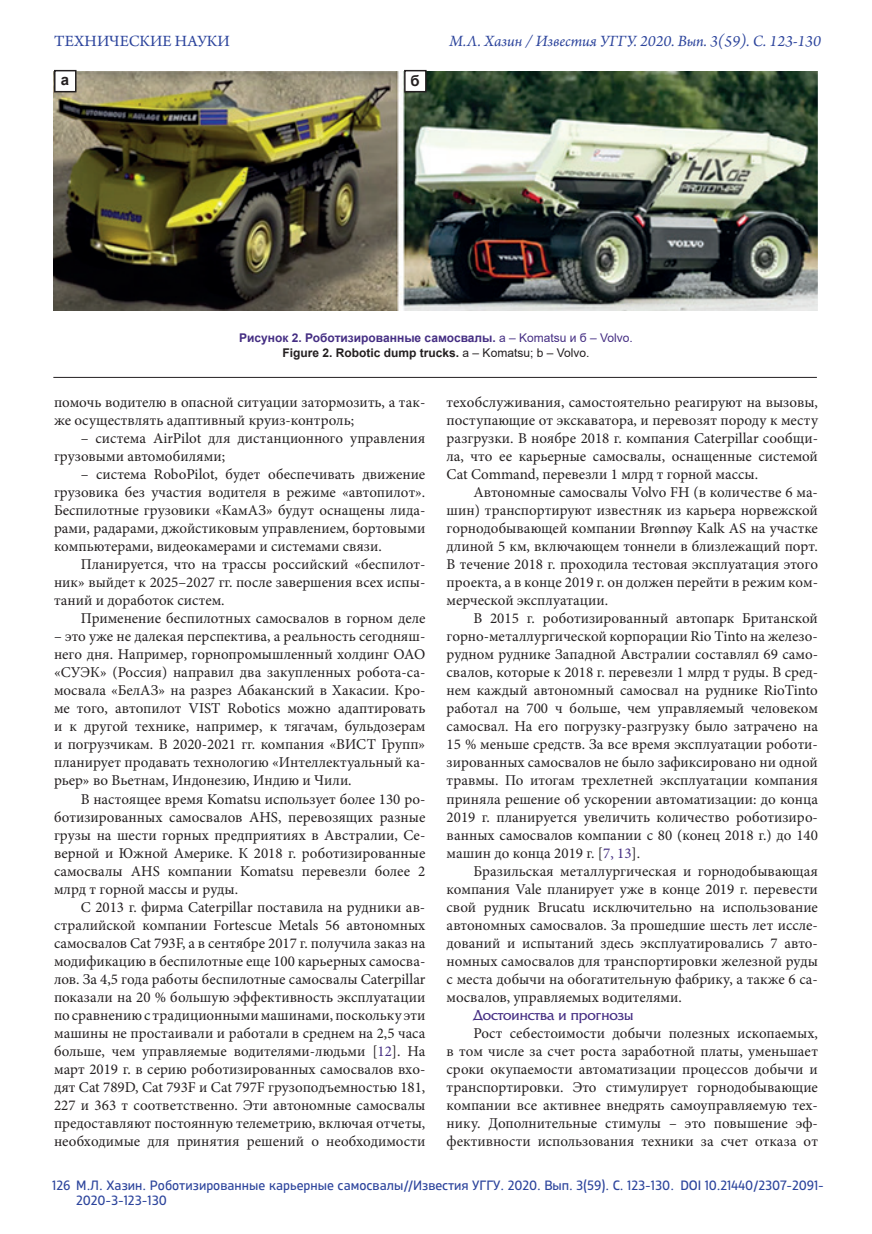
<style>
.page{position:relative;width:872px;height:1234px;background:#fff}
.page>*{position:absolute;margin:0;border:0;box-sizing:border-box;transform-origin:0 0}
.t1{font:italic 16.5px "Arno Pro";color:#2c449c}
.t2{font:16.5px "Arno Pro";color:#2c449c}
.t3{font:15px/18px "Minion Pro";color:#231f20;text-align:justify}
.t4{font:15px "AG Friquer C";color:#452e83}
.t5{font:700 15px "Arial";color:#231f20}
.t6{font:13.5px/15px "XXII Centar";color:#2c449c}
.t7{font:700 12px/14.4px "Arial";color:#452e83;text-align:center}
.s1{font-weight:400}
.s2{color:#231f20}
.s3{font-weight:400;color:#231f20}
.s4{color:#452e83}
</style>
<div class="page">
<img style="left:54px;top:71px;width:764px;height:239px">
<hr style="left:53px;top:377px;width:764px;height:1px;background:#231f20">
<div style="left:55px;top:71px;width:21px;height:21px;background:#fff"></div>
<div style="left:54px;top:70px;width:22px;height:22px;border:2px solid #231f20"></div>
<div style="left:405px;top:71px;width:21px;height:21px;background:#fff"></div>
<div style="left:404px;top:70px;width:22px;height:22px;border:2px solid #231f20"></div>
<p class="t2" style="left:54px;top:32px;width:177px">ТЕХНИЧЕСКИЕ НАУКИ</p>
<p class="t1" style="left:449px;top:32px;width:373px">М.Л. Хазин / Известия УГГУ. 2020. Вып. 3(59). С. 123-130</p>
<p class="t5" style="left:61px;top:69px;width:10px">а</p>
<p class="t5" style="left:410px;top:70px;width:11px">б</p>
<p class="t7" style="left:239px;top:331px;width:395px">Рисунок 2. Роботизированные самосвалы. <span class="s1">а – Komatsu и б – Volvo.<br></span><span class="s2">Figure 2. Robotic dump trucks.</span> <span class="s3">a – Komatsu; b – Volvo.</span></p>
<p class="t3" style="left:54px;top:393px;width:373px">помочь водителю в опасной ситуации затормозить, а так&shy;же осуществлять адаптивный круиз-контроль;</p>
<p class="t3" style="left:54px;top:429px;width:373px;text-indent:27px">– система AirPilot для дистанционного управления грузовыми автомобилями;</p>
<p class="t3" style="left:54px;top:465px;width:373px;text-indent:27px">– система RoboPilot, будет обеспечивать движение грузовика без участия водителя в режиме «автопилот».<br>Беспилотные грузовики «КамАЗ» будут оснащены лида&shy;рами, радарами, джойстиковым управлением, бортовыми компьютерами, видеокамерами и системами связи.</p>
<p class="t3" style="left:54px;top:555px;width:373px;text-indent:27px">Планируется, что на трассы российский «беспилот&shy;ник» выйдет к 2025–2027 гг. после завершения всех испы&shy;таний и доработок систем.</p>
<p class="t3" style="left:81px;top:609px;width:346px">Применение беспилотных самосвалов в горном деле</p>
<p class="t3" style="left:54px;top:627px;width:373px">– это уже не далекая перспектива, а реальность сегодняш&shy;него дня. Например, горнопромышленный холдинг ОАО «СУЭК» (Россия) направил два закупленных робота-са&shy;мосвала «БелАЗ» на разрез Абаканский в Хакасии. Кро&shy;ме того, автопилот VIST Robotics можно адаптировать и к другой технике, например, к тягачам, бульдозерам и погрузчикам. В 2020-2021 гг. компания «ВИСТ Групп» планирует продавать технологию «Интеллектуальный ка&shy;рьер» во Вьетнам, Индонезию, Индию и Чили.</p>
<p class="t3" style="left:54px;top:789px;width:373px;text-indent:27px">В настоящее время Komatsu использует более 130 ро&shy;ботизированных самосвалов AHS, перевозящих разные грузы на шести горных предприятиях в Австралии, Се&shy;верной и Южной Америке. К 2018 г. роботизированные самосвалы AHS компании Komatsu перевезли более 2 млрд т горной массы и руды.</p>
<p class="t3" style="left:54px;top:897px;width:373px;text-indent:27px">С 2013 г. фирма Caterpillar поставила на рудники ав&shy;стралийской компании Fortescue Metals 56 автономных самосвалов Cat 793F, а в сентябре 2017 г. получила заказ на модификацию в беспилотные еще 100 карьерных самосва&shy;лов. За 4,5 года работы беспилотные самосвалы Caterpillar показали на 20 % большую эффективность эксплуатации по сравнению с традиционными машинами, поскольку эти машины не простаивали и работали в среднем на 2,5 часа больше, чем управляемые водителями-людьми [<span class="s4">12</span>]. На март 2019 г. в серию роботизированных самосвалов вхо&shy;дят Cat 789D, Cat 793F и Cat 797F грузоподъемностью 181, 227 и 363 т соответственно. Эти автономные самосвалы предоставляют постоянную телеметрию, включая отчеты, необходимые для принятия решений о необходимости</p>
<p class="t3" style="left:446px;top:393px;width:373px">техобслуживания, самостоятельно реагируют на вызовы, поступающие от экскаватора, и перевозят породу к месту разгрузки. В ноябре 2018 г. компания Caterpillar сообщи&shy;ла, что ее карьерные самосвалы, оснащенные системой Cat Command, перевезли 1 млрд т горной массы.</p>
<p class="t3" style="left:446px;top:483px;width:373px;text-indent:27px">Автономные самосвалы Volvo FH (в количестве 6 ма&shy;шин) транспортируют известняк из карьера норвежской горнодобывающей компании Brønnøy Kalk AS на участке длиной 5 км, включающем тоннели в близлежащий порт.<br>В течение 2018 г. проходила тестовая эксплуатация этого проекта, а в конце 2019 г. он должен перейти в режим ком&shy;мерческой эксплуатации.</p>
<p class="t3" style="left:446px;top:609px;width:373px;text-indent:27px">В 2015 г. роботизированный автопарк Британской горно-металлургической корпорации Rio Tinto на железо&shy;рудном руднике Западной Австралии составлял 69 само&shy;свалов, которые к 2018 г. перевезли 1 млрд т руды. В сред&shy;нем каждый автономный самосвал на руднике RioTinto работал на 700 ч больше, чем управляемый человеком самосвал. На его погрузку-разгрузку было затрачено на 15 % меньше средств. За все время эксплуатации роботи&shy;зированных самосвалов не было зафиксировано ни одной травмы. По итогам трехлетней эксплуатации компания приняла решение об ускорении автоматизации: до конца 2019 г. планируется увеличить количество роботизиро&shy;ванных самосвалов компании с 80 (конец 2018 г.) до 140 машин до конца 2019 г. [<span class="s4">7, 13</span>].</p>
<p class="t3" style="left:446px;top:861px;width:373px;text-indent:27px">Бразильская металлургическая и горнодобывающая компания Vale планирует уже в конце 2019 г. перевести свой рудник Brucatu исключительно на использование автономных самосвалов. За прошедшие шесть лет иссле&shy;дований и испытаний здесь эксплуатировались 7 авто&shy;номных самосвалов для транспортировки железной руды с места добычи на обогатительную фабрику, а также 6 са&shy;мосвалов, управляемых водителями.</p>
<p class="t4" style="left:473px;top:1006px;width:162px">Достоинства и прогнозы</p>
<p class="t3" style="left:446px;top:1023px;width:373px;text-indent:27px">Рост себестоимости добычи полезных ископаемых, в том числе за счет роста заработной платы, уменьшает сроки окупаемости автоматизации процессов добычи и транспортировки. Это стимулирует горнодобывающие компании все активнее внедрять самоуправляемую тех&shy;нику. Дополнительные стимулы – это повышение эф&shy;фективности использования техники за счет отказа от</p>
<p class="t6" style="left:76px;top:1177px;width:749px;text-indent:-24px">126 М.Л. Хазин. Роботизированные карьерные самосвалы//Известия УГГУ. 2020. Вып. 3(59). С. 123-130. DOI 10.21440/2307-2091-<br>2020-3-123-130</p>
</div>
